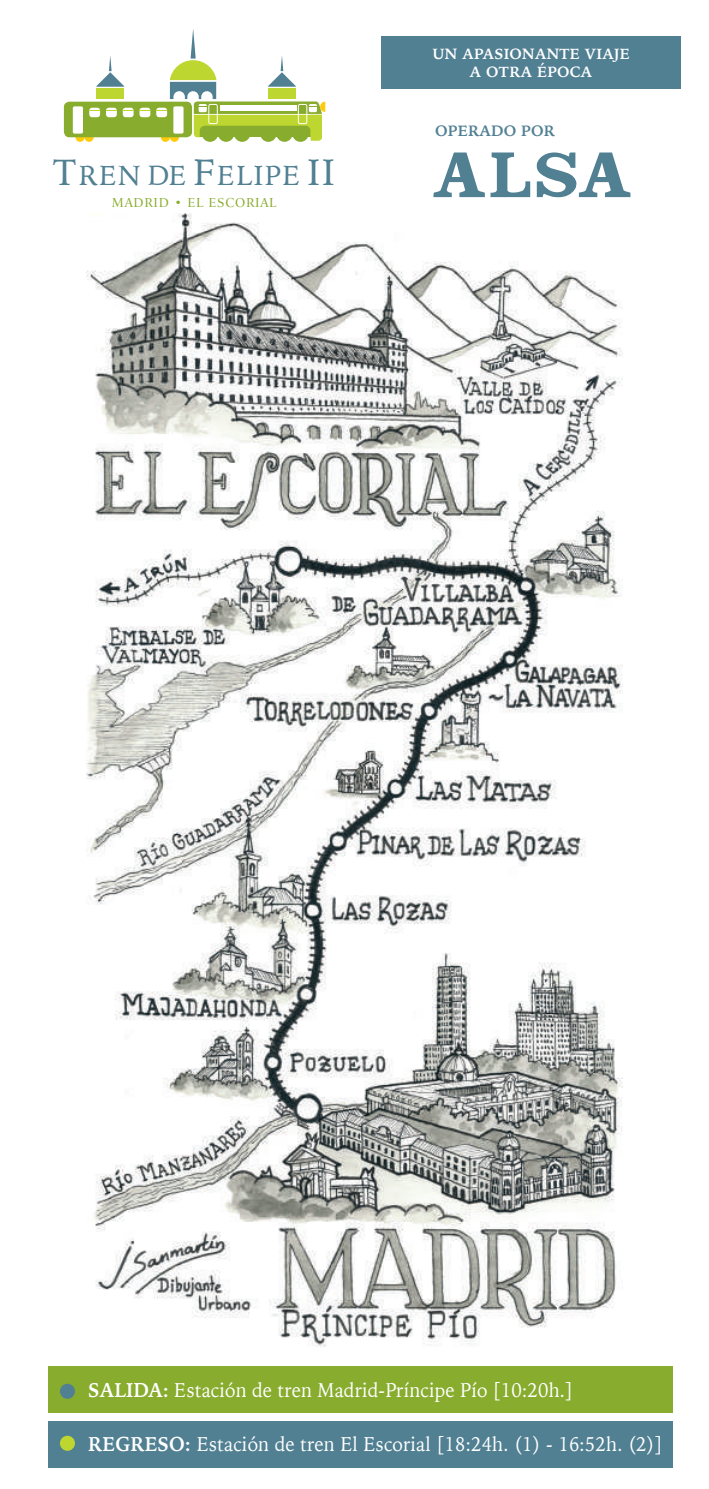
<style>
.page{position:relative;width:709px;height:1489px;background:#fff}
.page>*{position:absolute;margin:0;border:0;box-sizing:border-box;transform-origin:0 0}
.t1{font:27.5px "Iowan Old Style";letter-spacing:.06em;color:#518093}
.t2{font:20px "Iowan Old Style";letter-spacing:.01em;color:#fff;scale:.94 1}
.t3{font:700 15px "Iowan Old Style";letter-spacing:.01em;color:#518093}
.t4{font:700 14.75px/17.8px "Iowan Old Style";letter-spacing:.02em;color:#fff;text-align:center}
.t5{font:12.75px "Iowan Old Style Titling";letter-spacing:.06em;color:#88ac2e}
.s1{font-size:36.75px}
.s2{font-weight:700}
</style>
<div class="page">
<img style="left:86px;top:213px;width:536px;height:1134px">
<div style="left:49px;top:1366px;width:623px;height:46px;background:#88ac2e"></div>
<div style="left:49px;top:1420px;width:623px;height:47px;background:#518093"></div>
<div style="left:60px;top:1383px;width:15px;height:15px;background:#518093;border-radius:50%"></div>
<div style="left:60px;top:1435px;width:15px;height:15px;background:#bed630;border-radius:50%"></div>
<svg style="left:433px;top:152px;width:197px;height:46px"></svg>
<svg style="left:85px;top:133px;width:9px;height:9px"></svg>
<svg style="left:75px;top:133px;width:10px;height:9px"></svg>
<div style="left:64px;top:102px;width:128px;height:35px;background:#88ac2e;border-radius:6px"></div>
<div style="left:73px;top:106px;width:10px;height:28px;background:#fff;border-radius:2px"></div>
<svg style="left:89px;top:29px;width:236px;height:112px"></svg>
<hr style="left:89px;top:110px;width:78px;height:1px;background:#bed630">
<div style="left:381px;top:36px;width:299px;height:53px;background:#518093"></div>
<p class="t4" style="left:432px;top:44px;width:199px">UN APASIONANTE VIAJE<br>A OTRA ÉPOCA</p>
<h1 class="t1" style="left:53px;top:151px;width:283px"><span class="s1">T</span>REN DE <span class="s1">F</span>ELIPE <span class="s1">II</span></h1>
<p class="t5" style="left:112px;top:195px;width:166px">MADRID • EL ESCORIAL</p>
<p class="t3" style="left:435px;top:117px;width:121px">OPERADO POR</p>
<p class="t2" style="left:88px;top:1372px;width:517px"><span class="s2">SALIDA:</span> Estación de tren Madrid-Príncipe Pío [10:20h.]</p>
<p class="t2" style="left:88px;top:1425px;width:612px"><span class="s2">REGRESO:</span> Estación de tren El Escorial [18:24h. (1) - 16:52h. (2)]</p>
</div>
